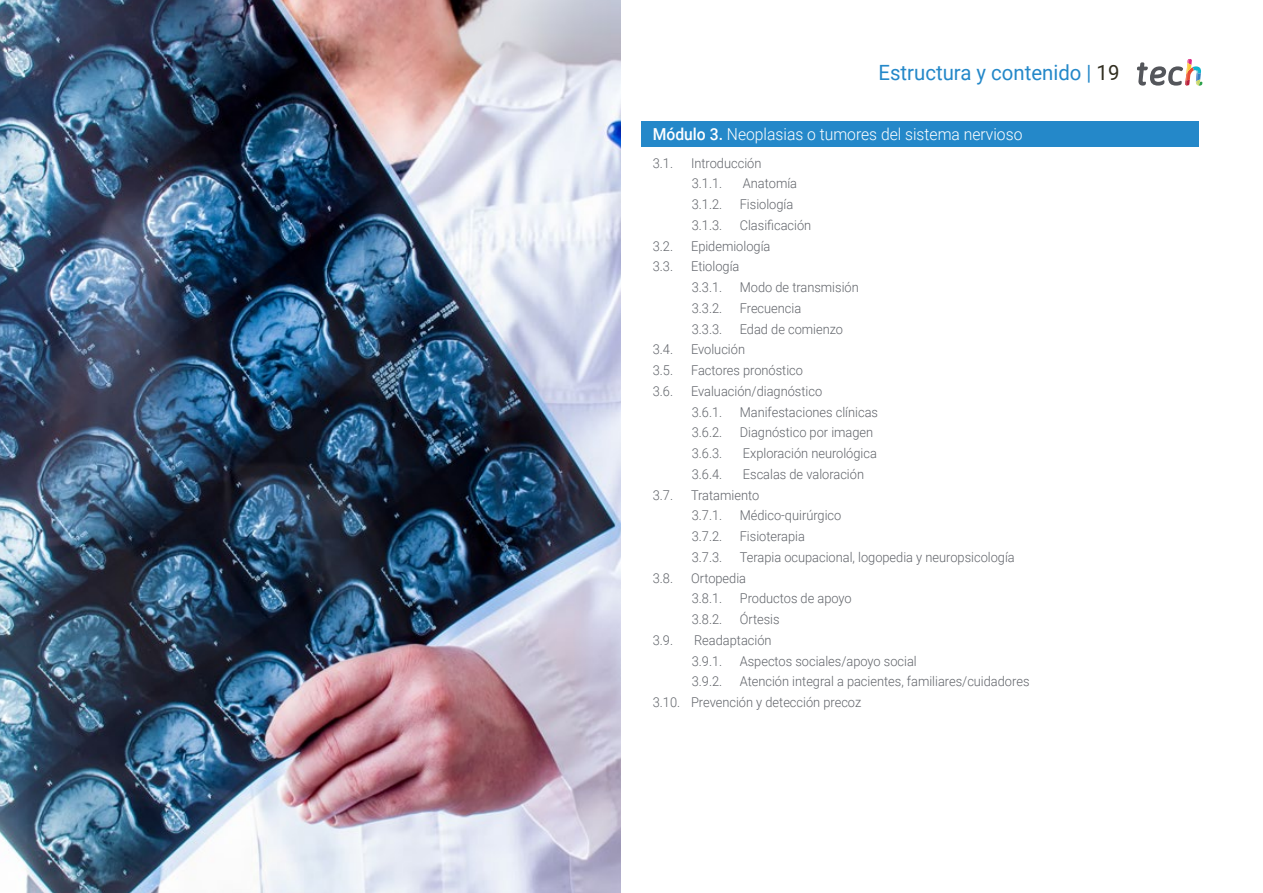
<style>
.page{position:relative;width:1263px;height:893px;background:#fff}
.page>*{position:absolute;margin:0;border:0;box-sizing:border-box;transform-origin:0 0}
.t1{font:21px "Roboto";color:#2488c9}
.t2{font:300 16.5px "Roboto";color:#fff;scale:.95 1}
.t3{font:300 13.5px/20.7px "Roboto";color:#61646a;scale:.95 1}
.s1{color:#312e20}
.s2{font-weight:500}
</style>
<div class="page">
<svg style="left:1137px;top:59px;width:65px;height:27px"></svg>
<div style="left:642px;top:122px;width:557px;height:25px;background:#2488c9"></div>
<img style="left:0;top:0;width:621px;height:893px">
<h1 class="t1" style="left:878px;top:57px;width:242px">Estructura y contenido | <span class="s1">19</span></h1>
<p class="t2" style="left:653px;top:123px;width:391px"><span class="s2">Módulo 3.</span> Neoplasias o tumores del sistema nervioso</p>
<p class="t3" style="left:653px;top:152px;width:23px">3.1.</p>
<p class="t3" style="left:691px;top:152px;width:76px">Introducción<br>3.1.1.</p>
<p class="t3" style="left:743px;top:173px;width:59px">Anatomía</p>
<p class="t3" style="left:692px;top:193px;width:34px">3.1.2.</p>
<p class="t3" style="left:740px;top:193px;width:58px">Fisiología</p>
<p class="t3" style="left:692px;top:214px;width:34px">3.1.3.</p>
<p class="t3" style="left:740px;top:214px;width:77px">Clasificación</p>
<p class="t3" style="left:653px;top:235px;width:23px">3.2.</p>
<p class="t3" style="left:691px;top:235px;width:85px">Epidemiología</p>
<p class="t3" style="left:653px;top:256px;width:23px">3.3.</p>
<p class="t3" style="left:691px;top:256px;width:52px">Etiología<br>3.3.1.</p>
<p class="t3" style="left:740px;top:276px;width:127px">Modo de transmisión</p>
<p class="t3" style="left:692px;top:297px;width:34px">3.3.2.</p>
<p class="t3" style="left:740px;top:297px;width:66px">Frecuencia</p>
<p class="t3" style="left:692px;top:318px;width:34px">3.3.3.</p>
<p class="t3" style="left:740px;top:318px;width:110px">Edad de comienzo</p>
<p class="t3" style="left:653px;top:339px;width:23px">3.4.</p>
<p class="t3" style="left:691px;top:339px;width:58px">Evolución</p>
<p class="t3" style="left:653px;top:359px;width:23px">3.5.</p>
<p class="t3" style="left:691px;top:359px;width:119px">Factores pronóstico</p>
<p class="t3" style="left:653px;top:380px;width:23px">3.6.</p>
<p class="t3" style="left:691px;top:380px;width:140px">Evaluación/diagnóstico<br>3.6.1.</p>
<p class="t3" style="left:740px;top:401px;width:147px">Manifestaciones clínicas</p>
<p class="t3" style="left:692px;top:422px;width:34px">3.6.2.</p>
<p class="t3" style="left:740px;top:422px;width:142px">Diagnóstico por imagen</p>
<p class="t3" style="left:692px;top:442px;width:34px">3.6.3.</p>
<p class="t3" style="left:743px;top:442px;width:143px">Exploración neurológica</p>
<p class="t3" style="left:692px;top:463px;width:34px">3.6.4.</p>
<p class="t3" style="left:743px;top:463px;width:129px">Escalas de valoración</p>
<p class="t3" style="left:653px;top:484px;width:23px">3.7.</p>
<p class="t3" style="left:691px;top:484px;width:73px">Tratamiento<br>3.7.1.</p>
<p class="t3" style="left:740px;top:505px;width:108px">Médico-quirúrgico</p>
<p class="t3" style="left:692px;top:525px;width:34px">3.7.2.</p>
<p class="t3" style="left:740px;top:525px;width:70px">Fisioterapia</p>
<p class="t3" style="left:692px;top:546px;width:34px">3.7.3.</p>
<p class="t3" style="left:740px;top:546px;width:291px">Terapia ocupacional, logopedia y neuropsicología</p>
<p class="t3" style="left:653px;top:567px;width:23px">3.8.</p>
<p class="t3" style="left:691px;top:567px;width:60px">Ortopedia<br>3.8.1.</p>
<p class="t3" style="left:740px;top:588px;width:119px">Productos de apoyo</p>
<p class="t3" style="left:692px;top:608px;width:34px">3.8.2.</p>
<p class="t3" style="left:740px;top:608px;width:44px">Órtesis</p>
<p class="t3" style="left:653px;top:629px;width:23px">3.9.</p>
<p class="t3" style="left:692px;top:629px;width:86px">Readaptación<br>3.9.1.</p>
<p class="t3" style="left:740px;top:650px;width:188px">Aspectos sociales/apoyo social</p>
<p class="t3" style="left:653px;top:671px;width:398px;text-indent:87px">Atención integral a pacientes, familiares/cuidadores<br>3.10. Prevención y detección precoz</p>
<p class="t3" style="left:692px;top:671px;width:34px">3.9.2.</p>
</div>
